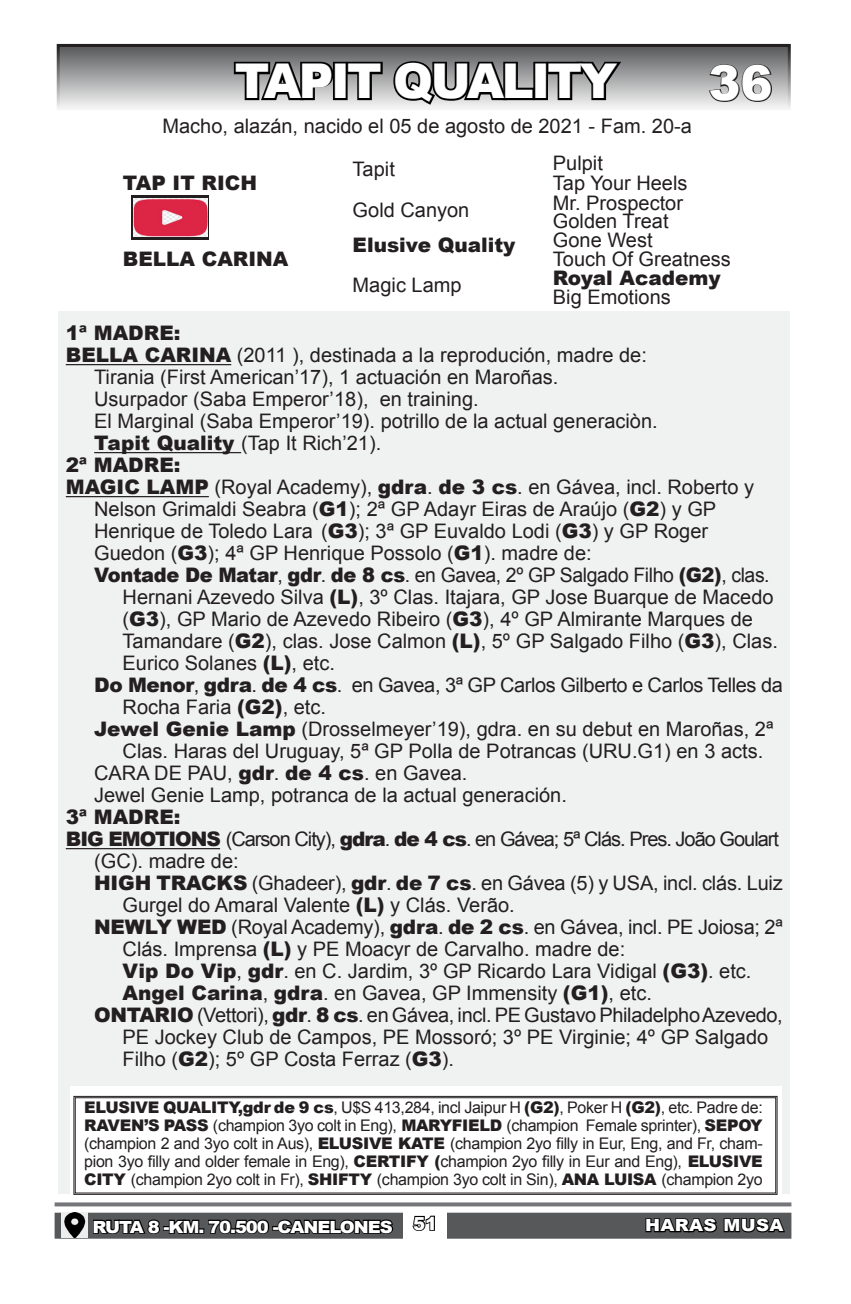
<style>
.page{position:relative;width:851px;height:1304px;background:#fff}
.page>*{position:absolute;margin:0;border:0;box-sizing:border-box;transform-origin:0 0}
.t1{font:900 48px "Arial";letter-spacing:-.05em;color:#fff}
.t2{font:20px "Arial";color:#231f20}
.t3{font:20px "Arial";letter-spacing:-.02em;color:#231f20}
.t4{font:900 20px "Arial";color:#231f20}
.t5{font:20px "Arial";letter-spacing:-.05em;color:#231f20}
.t6{font:900 18px "Arial";color:#fff}
.t7{font:900 16.8px "Arial";letter-spacing:-.06em;color:#fff;scale:1.08 1}
.t8{font:900 16.8px "Arial";letter-spacing:.02em;color:#fff;scale:1.08 1}
.t9{font:16px/18px "Arial";letter-spacing:-.02em;color:#231f20;text-align:justify}
.s1{font-weight:900}
</style>
<div class="page">
<div style="left:58px;top:311px;width:731px;height:882px;background:#f0f1f1"></div>
<svg style="left:57px;top:44px;width:733px;height:65px;background:#959697"></svg>
<svg style="left:55px;top:1202px;width:736px;height:4px;background:#848587"></svg>
<div style="left:55px;top:1213px;width:736px;height:26px;background:#57585a"></div>
<svg style="left:232px;top:59px;width:104px;height:44px;background:#6b6b6c"></svg>
<div style="left:333px;top:62px;width:14px;height:38px;border:4px solid #000"></div>
<svg style="left:344px;top:60px;width:40px;height:42px;background:#6d6d6e"></svg>
<svg style="left:391px;top:59px;width:145px;height:48px;background:#717171"></svg>
<div style="left:533px;top:62px;width:15px;height:38px;border:4px solid #000"></div>
<svg style="left:544px;top:60px;width:80px;height:42px;background:#737474"></svg>
<div style="left:403px;top:1207px;width:44px;height:35px;background:#fff"></div>
<svg style="left:412px;top:1215px;width:23px;height:16px"></svg>
<div style="left:70px;top:1086px;width:711px;height:109px;background:#fff"></div>
<svg style="left:74px;top:1096px;width:703px;height:99px"></svg>
<div style="left:75px;top:1097px;width:701px;height:96px;border:1px solid #231f20"></div>
<hr style="left:66px;top:364px;width:165px;height:1px;background:#231f20">
<hr style="left:94px;top:452px;width:147px;height:1px;background:#231f20">
<hr style="left:66px;top:496px;width:143px;height:1px;background:#231f20">
<hr style="left:66px;top:848px;width:154px;height:1px;background:#231f20">
<svg style="left:707px;top:63px;width:66px;height:40px;background:#8e8d8e"></svg>
<svg style="left:644px;top:1212px;width:142px;height:21px"></svg>
<svg style="left:92px;top:1212px;width:302px;height:22px"></svg>
<img style="left:61px;top:1212px;width:27px;height:25px">
<svg style="left:131px;top:196px;width:78px;height:44px"></svg>
<img style="left:134px;top:198px;width:73px;height:39px">
<h1 class="t1" style="left:235px;top:46px;width:384px">TAPIT QUALITY</h1>
<p class="t2" style="left:162px;top:113px;width:531px">Macho, alazán, nacido el 05 de agosto de 2021 - Fam. 20-a</p>
<p class="t4" style="left:123px;top:168px;width:136px">TAP IT RICH</p>
<p class="t2" style="left:352px;top:156px;width:44px">Tapit</p>
<p class="t2" style="left:352px;top:197px;width:118px">Gold Canyon</p>
<p class="t2" style="left:553px;top:150px;width:52px">Pulpit</p>
<p class="t2" style="left:553px;top:170px;width:136px">Tap Your Heels</p>
<p class="t2" style="left:553px;top:190px;width:132px">Mr. Prospector</p>
<p class="t2" style="left:553px;top:208px;width:117px">Golden Treat</p>
<h1 class="t1" style="left:708px;top:48px;width:66px">36</h1>
<p class="t4" style="left:123px;top:244px;width:167px">BELLA CARINA</p>
<p class="t4" style="left:352px;top:230px;width:164px">Elusive Quality</p>
<p class="t2" style="left:352px;top:272px;width:110px">Magic Lamp</p>
<p class="t2" style="left:553px;top:227px;width:101px">Gone West</p>
<p class="t2" style="left:553px;top:246px;width:179px">Touch Of Greatness</p>
<p class="t4" style="left:553px;top:263px;width:169px">Royal Academy</p>
<p class="t2" style="left:553px;top:284px;width:119px">Big Emotions</p>
<p class="t4" style="left:66px;top:318px;width:116px">1ª MADRE:</p>
<p class="t2" style="left:66px;top:342px;width:582px"><span class="s1">BELLA CARINA</span> (2011 ), destinada a la reprodución, madre de:</p>
<p class="t2" style="left:94px;top:364px;width:465px">Tirania (First American’17), 1 actuación en Maroñas.</p>
<p class="t2" style="left:94px;top:386px;width:386px">Usurpador (Saba Emperor’18), en training.</p>
<p class="t2" style="left:94px;top:408px;width:565px">El Marginal (Saba Emperor’19). potrillo de la actual generaciòn.</p>
<p class="t2" style="left:94px;top:430px;width:288px"><span class="s1">Tapit Quality</span> (Tap It Rich’21).</p>
<p class="t4" style="left:66px;top:450px;width:116px">2ª MADRE:</p>
<p class="t2" style="left:66px;top:474px;width:689px"><span class="s1">MAGIC LAMP</span> (Royal Academy), <span class="s1">gdra</span>. <span class="s1">de 3 cs</span>. en Gávea, incl. Roberto y</p>
<p class="t2" style="left:94px;top:496px;width:623px">Nelson Grimaldi Seabra (<span class="s1">G1</span>); 2ª GP Adayr Eiras de Araújo (<span class="s1">G2</span>) y GP</p>
<p class="t2" style="left:94px;top:518px;width:615px">Henrique de Toledo Lara (<span class="s1">G3</span>); 3ª GP Euvaldo Lodi (<span class="s1">G3</span>) y GP Roger</p>
<p class="t2" style="left:94px;top:540px;width:499px">Guedon (<span class="s1">G3</span>); 4ª GP Henrique Possolo (<span class="s1">G1</span>). madre de:</p>
<p class="t3" style="left:94px;top:562px;width:677px"><span class="s1">Vontade De Matar</span>, <span class="s1">gdr</span>. <span class="s1">de 8 cs</span>. en Gavea, 2º GP Salgado Filho <span class="s1">(G2)</span>, clas.</p>
<p class="t2" style="left:122px;top:584px;width:652px">Hernani Azevedo Silva <span class="s1">(L)</span>, 3º Clas. Itajara, GP Jose Buarque de Macedo</p>
<p class="t2" style="left:122px;top:606px;width:632px">(<span class="s1">G3</span>), GP Mario de Azevedo Ribeiro (<span class="s1">G3</span>), 4º GP Almirante Marques de</p>
<p class="t2" style="left:122px;top:628px;width:656px">Tamandare (<span class="s1">G2</span>), clas. Jose Calmon <span class="s1">(L)</span>, 5º GP Salgado Filho (<span class="s1">G3</span>), Clas.</p>
<p class="t2" style="left:122px;top:650px;width:214px">Eurico Solanes <span class="s1">(L)</span>, etc.</p>
<p class="t3" style="left:94px;top:672px;width:690px"><span class="s1">Do Menor</span>, <span class="s1">gdra</span>. <span class="s1">de 4 cs</span>. en Gavea, 3ª GP Carlos Gilberto e Carlos Telles da</p>
<p class="t2" style="left:122px;top:694px;width:205px">Rocha Faria <span class="s1">(G2)</span>, etc.</p>
<p class="t2" style="left:94px;top:716px;width:680px"><span class="s1">Jewel Genie Lamp</span> (Drosselmeyer’19), gdra. en su debut en Maroñas, 2ª</p>
<p class="t2" style="left:122px;top:738px;width:642px">Clas. Haras del Uruguay, 5ª GP Polla de Potrancas (URU.G1) en 3 acts.</p>
<p class="t2" style="left:94px;top:760px;width:375px">CARA DE PAU, <span class="s1">gdr</span>. <span class="s1">de 4 cs</span>. en Gavea.</p>
<p class="t2" style="left:94px;top:782px;width:474px">Jewel Genie Lamp, potranca de la actual generación.</p>
<p class="t4" style="left:66px;top:802px;width:116px">3ª MADRE:</p>
<p class="t5" style="left:66px;top:826px;width:714px"><span class="s1">BIG EMOTIONS</span> (Carson City), <span class="s1">gdra</span>. <span class="s1">de 4 cs</span>. en Gávea; 5ª Clás. Pres. João Goulart</p>
<p class="t2" style="left:94px;top:848px;width:146px">(GC). madre de:</p>
<p class="t2" style="left:94px;top:870px;width:690px"><span class="s1">HIGH TRACKS</span> (Ghadeer), <span class="s1">gdr</span>. <span class="s1">de 7 cs</span>. en Gávea (5) y USA, incl. clás. Luiz</p>
<p class="t2" style="left:122px;top:892px;width:394px">Gurgel do Amaral Valente <span class="s1">(L)</span> y Clás. Verão.</p>
<p class="t2" style="left:94px;top:914px;width:690px"><span class="s1">NEWLY WED</span> (Royal Academy), <span class="s1">gdra</span>. <span class="s1">de 2 cs</span>. en Gávea, incl. PE Joiosa; 2ª</p>
<p class="t2" style="left:122px;top:936px;width:504px">Clás. Imprensa <span class="s1">(L)</span> y PE Moacyr de Carvalho. madre de:</p>
<p class="t2" style="left:122px;top:958px;width:630px"><span class="s1">Vip Do Vip</span>, <span class="s1">gdr</span>. en C. Jardim, 3º GP Ricardo Lara Vidigal <span class="s1">(G3)</span>. etc.</p>
<p class="t2" style="left:122px;top:980px;width:531px"><span class="s1">Angel Carina</span>, <span class="s1">gdra</span>. en Gavea, GP Immensity <span class="s1">(G1)</span>, etc.</p>
<p class="t3" style="left:94px;top:1002px;width:690px"><span class="s1">ONTARIO</span> (Vettori), <span class="s1">gdr</span>. <span class="s1">8 cs</span>. en Gávea, incl. PE Gustavo Philadelpho Azevedo,</p>
<p class="t2" style="left:122px;top:1024px;width:647px">PE Jockey Club de Campos, PE Mossoró; 3º PE Virginie; 4º GP Salgado</p>
<p class="t2" style="left:122px;top:1046px;width:333px">Filho (<span class="s1">G2</span>); 5º GP Costa Ferraz (<span class="s1">G3</span>).</p>
<p class="t9" style="left:84px;top:1099px;width:680px"><span class="s1">ELUSIVE QUALITY,gdr de 9 cs</span>, U$S 413,284, incl Jaipur H <span class="s1">(G2)</span>, Poker H <span class="s1">(G2)</span>, etc. Padre de:<br><span class="s1">RAVEN’S PASS</span> (champion 3yo colt in Eng), <span class="s1">MARYFIELD</span> (champion Female sprinter), <span class="s1">SEPOY </span>(champion 2 and 3yo colt in Aus), <span class="s1">ELUSIVE KATE</span> (champion 2yo filly in Eur, Eng, and Fr, cham&shy;pion 3yo filly and older female in Eng), <span class="s1">CERTIFY (</span>champion 2yo filly in Eur and Eng), <span class="s1">ELUSIVE CITY</span> (champion 2yo colt in Fr), <span class="s1">SHIFTY</span> (champion 3yo colt in Sin), <span class="s1">ANA LUISA</span> (champion 2yo</p>
<p class="t6" style="left:413px;top:1210px;width:26px">51</p>
<p class="t7" style="left:93px;top:1214px;width:279px">RUTA 8 -KM. 70.500 -CANELONES</p>
<p class="t8" style="left:645px;top:1213px;width:129px">HARAS MUSA</p>
</div>
